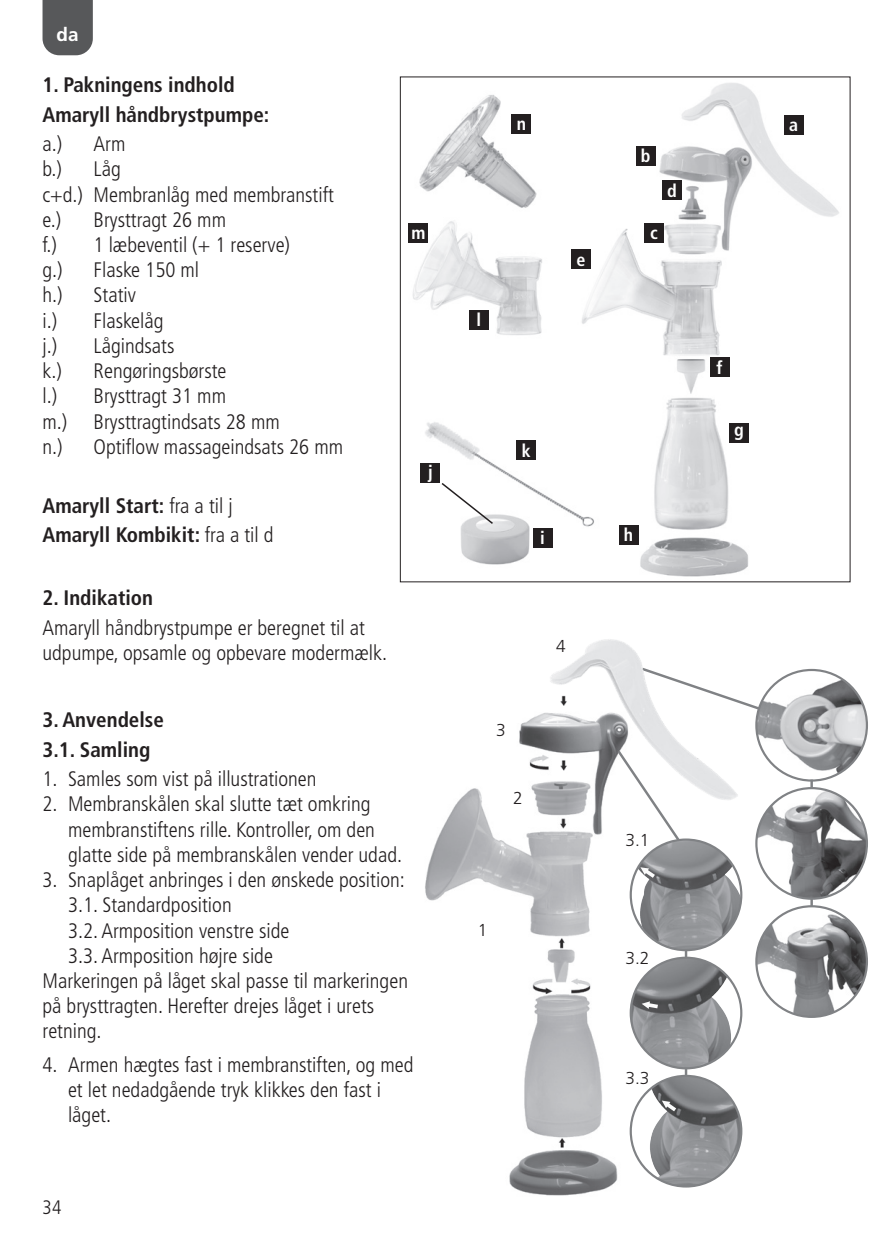
<style>
.page{position:relative;width:893px;height:1259px;background:#fff}
.page>*{position:absolute;margin:0;border:0;box-sizing:border-box;transform-origin:0 0}
.t1{font:300 condensed 21px/25.2px "Frutiger LT Std";color:#231f20}
.t2{font:700 condensed 21px/29.4px "Frutiger LT Std";color:#231f20}
.t3{font:300 condensed 19.5px "Frutiger LT Std";color:#231f20}
.t4{font:700 18.9px "Frutiger LT Std";color:#fff}
.t5{font:700 condensed 18px "Frutiger LT Std";color:#fff}
.t6{font:300 17.4px "Frutiger LT Std";color:#231f20}
.s1{font-weight:300}
</style>
<div class="page">
<div style="left:43px;top:0;width:50px;height:55px;background:#57585a"></div>
<img style="left:408px;top:83px;width:431px;height:494px">
<div style="left:784px;top:115px;width:19px;height:20px;background:#231f20"></div>
<div style="left:636px;top:146px;width:19px;height:19px;background:#231f20"></div>
<div style="left:644px;top:223px;width:20px;height:20px;background:#231f20"></div>
<div style="left:662px;top:181px;width:20px;height:19px;background:#231f20"></div>
<div style="left:571px;top:250px;width:20px;height:19px;background:#231f20"></div>
<div style="left:710px;top:358px;width:19px;height:19px;background:#231f20"></div>
<div style="left:729px;top:423px;width:20px;height:20px;background:#231f20"></div>
<div style="left:619px;top:525px;width:19px;height:20px;background:#231f20"></div>
<div style="left:533px;top:528px;width:19px;height:20px;background:#231f20"></div>
<div style="left:421px;top:463px;width:19px;height:20px;background:#231f20"></div>
<div style="left:517px;top:441px;width:19px;height:19px;background:#231f20"></div>
<div style="left:512px;top:114px;width:19px;height:20px;background:#231f20"></div>
<div style="left:409px;top:223px;width:19px;height:19px;background:#231f20"></div>
<div style="left:469px;top:310px;width:20px;height:19px;background:#231f20"></div>
<svg style="left:440px;top:481px;width:55px;height:44px"></svg>
<hr style="left:685px;top:949px;width:2px;height:127px;background:#808285">
<hr style="left:810px;top:779px;width:3px;height:128px;background:#808285">
<img style="left:425px;top:722px;width:249px;height:474px">
<img style="left:526px;top:639px;width:226px;height:170px">
<svg style="left:649px;top:1089px;width:1px;height:18px"></svg>
<img style="left:756px;top:670px;width:111px;height:105px">
<div style="left:755px;top:669px;width:113px;height:112px;border:2px solid #808285;border-radius:50%"></div>
<img style="left:756px;top:788px;width:111px;height:110px;border-radius:55px">
<div style="left:755px;top:787px;width:113px;height:113px;border:2px solid #808285;border-radius:50%"></div>
<img style="left:756px;top:909px;width:111px;height:108px">
<div style="left:755px;top:905px;width:113px;height:113px;border:2px solid #808285;border-radius:50%"></div>
<img style="left:631px;top:957px;width:100px;height:111px">
<div style="left:630px;top:956px;width:112px;height:113px;border:2px solid #808285;border-radius:50%"></div>
<img style="left:638px;top:868px;width:103px;height:82px">
<div style="left:630px;top:838px;width:112px;height:113px;border:2px solid #808285;border-radius:50%"></div>
<img style="left:650px;top:1088px;width:17px;height:70px">
<div style="left:630px;top:1074px;width:112px;height:113px;border:2px solid #808285;border-radius:50%"></div>
<svg style="left:615px;top:748px;width:67px;height:96px"></svg>
<img style="left:552px;top:756px;width:21px;height:16px">
<img style="left:552px;top:691px;width:21px;height:16px">
<img style="left:640px;top:867px;width:15px;height:11px">
<img style="left:642px;top:1001px;width:16px;height:8px">
<img style="left:662px;top:1100px;width:14px;height:11px">
<p class="t4" style="left:57px;top:24px;width:24px">da</p>
<p class="t2" style="left:43px;top:70px;width:228px">1. Pakningens indhold<br>Amaryll håndbrystpumpe:</p>
<p class="t1" style="left:43px;top:132px;width:21px">a.)</p>
<p class="t1" style="left:94px;top:132px;width:33px">Arm</p>
<p class="t1" style="left:43px;top:157px;width:21px">b.)</p>
<p class="t1" style="left:43px;top:157px;width:293px;text-indent:51px">Låg<br>c+d.) Membranlåg med membranstift e.)</p>
<p class="t1" style="left:94px;top:207px;width:134px">Brysttragt 26 mm</p>
<p class="t1" style="left:43px;top:232px;width:16px">f.)</p>
<p class="t1" style="left:94px;top:232px;width:198px">1 læbeventil (+ 1 reserve)</p>
<p class="t1" style="left:43px;top:258px;width:22px">g.)</p>
<p class="t1" style="left:94px;top:258px;width:107px">Flaske 150 ml</p>
<p class="t1" style="left:43px;top:283px;width:22px">h.)</p>
<p class="t1" style="left:94px;top:283px;width:44px">Stativ</p>
<p class="t1" style="left:43px;top:308px;width:16px">i.)</p>
<p class="t1" style="left:94px;top:308px;width:71px">Flaskelåg</p>
<p class="t1" style="left:43px;top:333px;width:16px">j.)</p>
<p class="t1" style="left:94px;top:333px;width:82px">Lågindsats</p>
<p class="t1" style="left:43px;top:358px;width:21px">k.)</p>
<p class="t1" style="left:94px;top:358px;width:135px">Rengøringsbørste</p>
<p class="t1" style="left:43px;top:384px;width:16px">l.)</p>
<p class="t1" style="left:43px;top:384px;width:239px;text-indent:51px">Brysttragt 31 mm<br>m.) Brysttragtindsats 28 mm n.)</p>
<p class="t1" style="left:94px;top:434px;width:251px">Optiflow massageindsats 26 mm</p>
<p class="t2" style="left:43px;top:491px;width:233px">Amaryll Start: <span class="s1">fra a til j<br></span>Amaryll Kombikit: <span class="s1">fra a til d</span></p>
<p class="t2" style="left:43px;top:583px;width:112px">2. Indikation</p>
<p class="t1" style="left:43px;top:615px;width:346px">Amaryll håndbrystpumpe er beregnet til at udpumpe, opsamle og opbevare modermælk.</p>
<p class="t5" style="left:411px;top:222px;width:16px">m</p>
<p class="t5" style="left:428px;top:461px;width:6px">j</p>
<p class="t2" style="left:43px;top:705px;width:123px">3. Anvendelse<br>3.1. Samling</p>
<p class="t1" style="left:43px;top:766px;width:276px">1. Samles som vist på illustrationen</p>
<p class="t1" style="left:68px;top:792px;width:336px;text-indent:-26px">2. Membranskålen skal slutte tæt omkring membranstiftens rille. Kontroller, om den glatte side på membranskålen vender udad.</p>
<p class="t1" style="left:43px;top:867px;width:364px">3. Snaplåget anbringes i den ønskede position:</p>
<p class="t1" style="left:68px;top:892px;width:165px">3.1. Standardposition</p>
<p class="t1" style="left:68px;top:918px;width:223px">3.2. Armposition venstre side</p>
<p class="t1" style="left:68px;top:943px;width:206px">3.3. Armposition højre side</p>
<p class="t1" style="left:43px;top:968px;width:367px">Markeringen på låget skal passe til markeringen</p>
<p class="t1" style="left:43px;top:993px;width:333px">på brysttragten. Herefter drejes låget i urets</p>
<p class="t1" style="left:43px;top:1018px;width:61px">retning.</p>
<p class="t1" style="left:68px;top:1052px;width:347px;text-indent:-26px">4. Armen hægtes fast i membranstiften, og med et let nedadgående tryk klikkes den fast i låget.</p>
<p class="t3" style="left:43px;top:1196px;width:21px">34</p>
<p class="t5" style="left:517px;top:113px;width:11px">n</p>
<p class="t5" style="left:476px;top:309px;width:6px">l</p>
<p class="t5" style="left:576px;top:249px;width:10px">e</p>
<p class="t5" style="left:641px;top:145px;width:11px">b</p>
<p class="t5" style="left:667px;top:180px;width:11px">d</p>
<p class="t5" style="left:650px;top:222px;width:9px">c</p>
<p class="t5" style="left:522px;top:440px;width:10px">k</p>
<p class="t5" style="left:540px;top:527px;width:6px">i</p>
<p class="t5" style="left:624px;top:524px;width:11px">h</p>
<p class="t6" style="left:496px;top:720px;width:11px">3</p>
<p class="t6" style="left:513px;top:788px;width:11px">2</p>
<p class="t6" style="left:556px;top:636px;width:11px">4</p>
<p class="t6" style="left:478px;top:919px;width:11px">1</p>
<p class="t6" style="left:625px;top:830px;width:26px">3.1</p>
<p class="t6" style="left:625px;top:948px;width:26px">3.2</p>
<p class="t5" style="left:716px;top:357px;width:7px">f</p>
<p class="t5" style="left:734px;top:419px;width:11px">g</p>
<p class="t6" style="left:625px;top:1068px;width:26px">3.3</p>
<p class="t5" style="left:789px;top:114px;width:10px">a</p>
</div>
